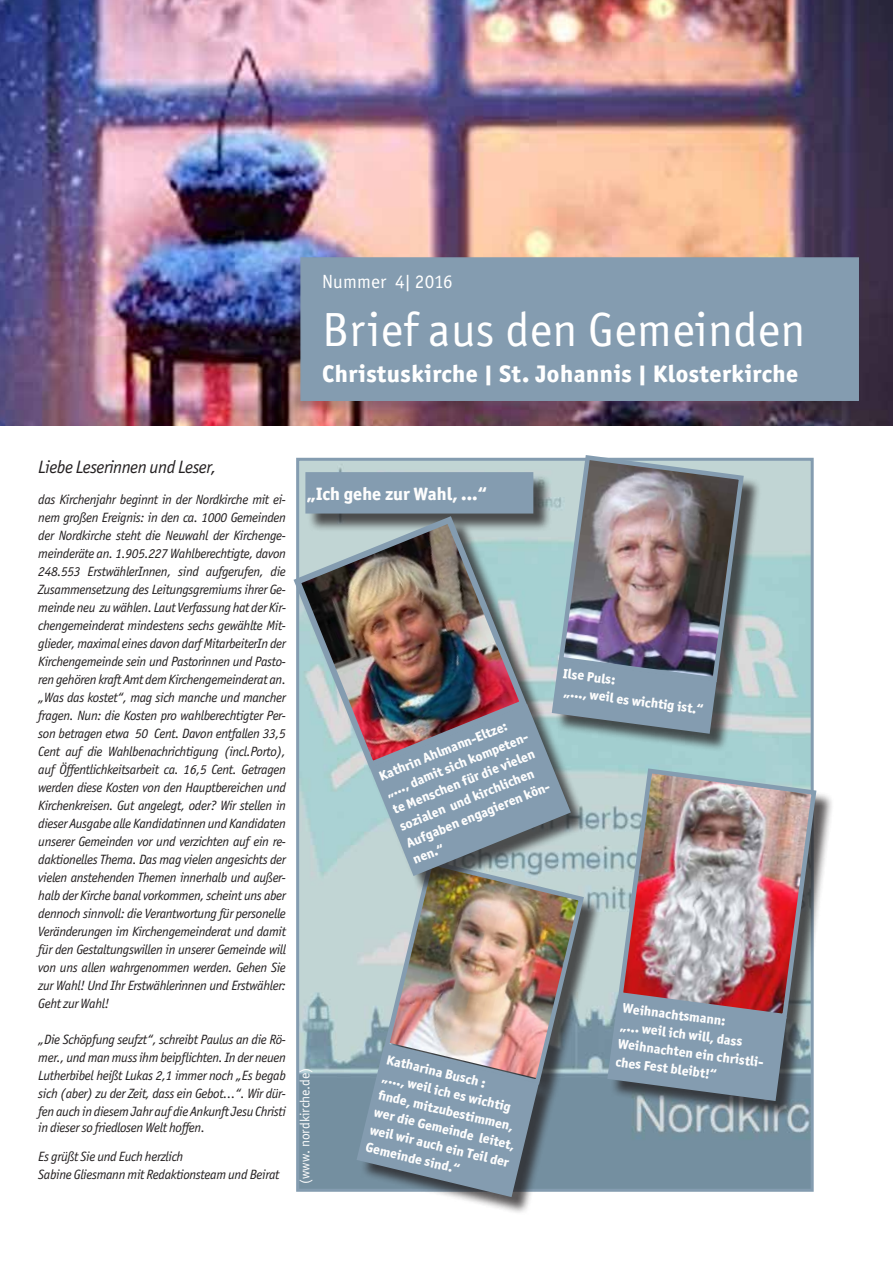
<style>
.page{position:relative;width:893px;height:1263px;background:#fff}
.page>*{position:absolute;margin:0;border:0;box-sizing:border-box;transform-origin:0 0}
.t1{font:48px "Officina San ITC";letter-spacing:.01em;color:#fff}
.t2{font:800 24px "Officina San ITC";letter-spacing:.02em;color:#fff}
.t3{font:19.2px "Officina San ITC";letter-spacing:.01em;color:#fff}
.t4{font:italic 18px "Officina San ITC";letter-spacing:-.025em;color:#231f20}
.t5{font:800 18px "Officina San ITC";color:#fdfdfd}
.t6{font:italic 13.5px/18px "Officina San ITC";letter-spacing:-.025em;color:#231f20;text-align:justify}
.t7{font:800 13.5px/18px "Officina San ITC";color:#fdfdfd}
.t8{font:13.5px "Officina San ITC";color:#fdfdfd}
</style>
<div class="page">
<img style="left:0;top:0;width:893px;height:425px">
<div style="left:286px;top:255px;width:575px;height:160px;background:#231f20;opacity:.25"></div>
<div style="left:300px;top:257px;width:559px;height:144px;background:#849cb0;border:2px solid #849cb0"></div>
<img style="left:300px;top:462px;width:510px;height:726px">
<div style="left:621px;top:771px;width:213px;height:265px;background:#231f20;opacity:.75"></div>
<img style="left:616px;top:766px;width:203px;height:255px">
<div style="left:561px;top:458px;width:201px;height:242px;background:#231f20;opacity:.75"></div>
<div style="left:306px;top:473px;width:227px;height:40px;background:#849cb0"></div>
<div style="left:305px;top:472px;width:228px;height:41px;border:2px solid #849cb0"></div>
<img style="left:293px;top:512px;width:73px;height:260px">
<div style="left:610px;top:998px;width:194px;height:121px;background:#231f20;opacity:.75"></div>
<svg style="left:604px;top:992px;width:186px;height:112px;background:#808b9b"></svg>
<div style="left:387px;top:863px;width:215px;height:239px;background:#231f20;opacity:.75"></div>
<img style="left:381px;top:894px;width:206px;height:193px">
<div style="left:373px;top:707px;width:215px;height:187px;background:#231f20;opacity:.75"></div>
<img style="left:366px;top:455px;width:380px;height:425px">
<div style="left:360px;top:1049px;width:196px;height:166px;background:#231f20;opacity:.75"></div>
<svg style="left:353px;top:1043px;width:189px;height:158px;background:#8a9aa9"></svg>
<h3 class="t3" style="left:322px;top:271px;width:132px">Nummer 4| 2016</h3>
<h1 class="t1" style="left:322px;top:302px;width:485px">Brief aus den Gemeinden</h1>
<h2 class="t2" style="left:322px;top:359px;width:478px">Christuskirche | St. Johannis | Klosterkirche</h2>
<h3 class="t4" style="left:38px;top:456px;width:180px">Liebe Leserinnen und Leser,</h3>
<p class="t6" style="left:38px;top:490px;width:249px">das Kirchenjahr beginnt in der Nordkirche mit ei&shy;nem großen Ereignis: in den ca. 1000 Gemeinden der Nordkirche steht die Neuwahl der Kirchenge&shy;meinderäte an. 1.905.227 Wahlberechtigte, davon 248.553 ErstwählerInnen, sind aufgerufen, die Zusammensetzung des Leitungsgremiums ihrer Ge&shy;meinde neu zu wählen. Laut Verfassung hat der Kir&shy;chengemeinderat mindestens sechs gewählte Mit&shy;glieder, maximal eines davon darf MitarbeiterIn der Kirchengemeinde sein und Pastorinnen und Pasto&shy;ren gehören kraft Amt dem Kirchengemeinderat an. „Was das kostet“, mag sich manche und mancher fragen. Nun: die Kosten pro wahlberechtigter Per&shy;son betragen etwa 50 Cent. Davon entfallen 33,5<br>Cent auf die Wahlbenachrichtigung (incl.Porto), auf Öffentlichkeitsarbeit ca. 16,5 Cent. Getragen werden diese Kosten von den Hauptbereichen und Kirchenkreisen. Gut angelegt, oder? Wir stellen in dieser Ausgabe alle Kandidatinnen und Kandidaten unserer Gemeinden vor und verzichten auf ein re&shy;daktionelles Thema. Das mag vielen angesichts der vielen anstehenden Themen innerhalb und außer&shy;halb der Kirche banal vorkommen, scheint uns aber dennoch sinnvoll: die Verantwortung für personelle Veränderungen im Kirchengemeinderat und damit für den Gestaltungswillen in unserer Gemeinde will von uns allen wahrgenommen werden. Gehen Sie zur Wahl! Und Ihr Erstwählerinnen und Erstwähler:<br>Geht zur Wahl!</p>
<p class="t6" style="left:38px;top:1030px;width:249px">„Die Schöpfung seufzt“, schreibt Paulus an die Rö&shy;mer., und man muss ihm beipflichten. In der neuen Lutherbibel heißt Lukas 2,1 immer noch „Es begab sich (aber) zu der Zeit, dass ein Gebot…“. Wir dür&shy;fen auch in diesem Jahr auf die Ankunft Jesu Christi</p>
<p class="t6" style="left:38px;top:1113px;width:168px;line-height:28.5px">in dieser so friedlosen Welt hoffen.<br>Es grüßt Sie und Euch herzlich</p>
<p class="t6" style="left:38px;top:1165px;width:243px">Sabine Gliesmann mit Redaktionsteam und Beirat</p>
<h3 class="t5" style="left:307px;top:482px;width:181px">„Ich gehe zur Wahl, ...“</h3>
<p class="t7" style="left:376px;top:768px;width:157px;rotate:-22deg">Kathrin Ahlmann-Eltze: „…, damit sich kompeten&shy;te Menschen für die vielen sozialen und kirchlichen<br>Aufgaben engagieren kön&shy;nen.“</p>
<p class="t7" style="left:564px;top:664px;width:145px;line-height:18.5px;rotate:7deg">Ilse Puls:<br>„…, weil es wichtig ist.“</p>
<p class="t8" style="left:297px;top:1184px;width:118px;rotate:-90deg">(www. nordkirche.de)</p>
<p class="t7" style="left:388px;top:1050px;width:146px;rotate:13deg">Katharina Busch :<br>„..., weil ich es wichtig<br>fi nde, mitzubestimmen, wer die Gemeinde leitet, weil wir auch ein Teil der<br>Gemeinde sind.“</p>
<p class="t7" style="left:623px;top:999px;width:148px;rotate:7deg">Weihnachtsmann:<br>„... weil ich will, dass<br>Weihnachten ein christli&shy;ches Fest bleibt!“</p>
</div>
